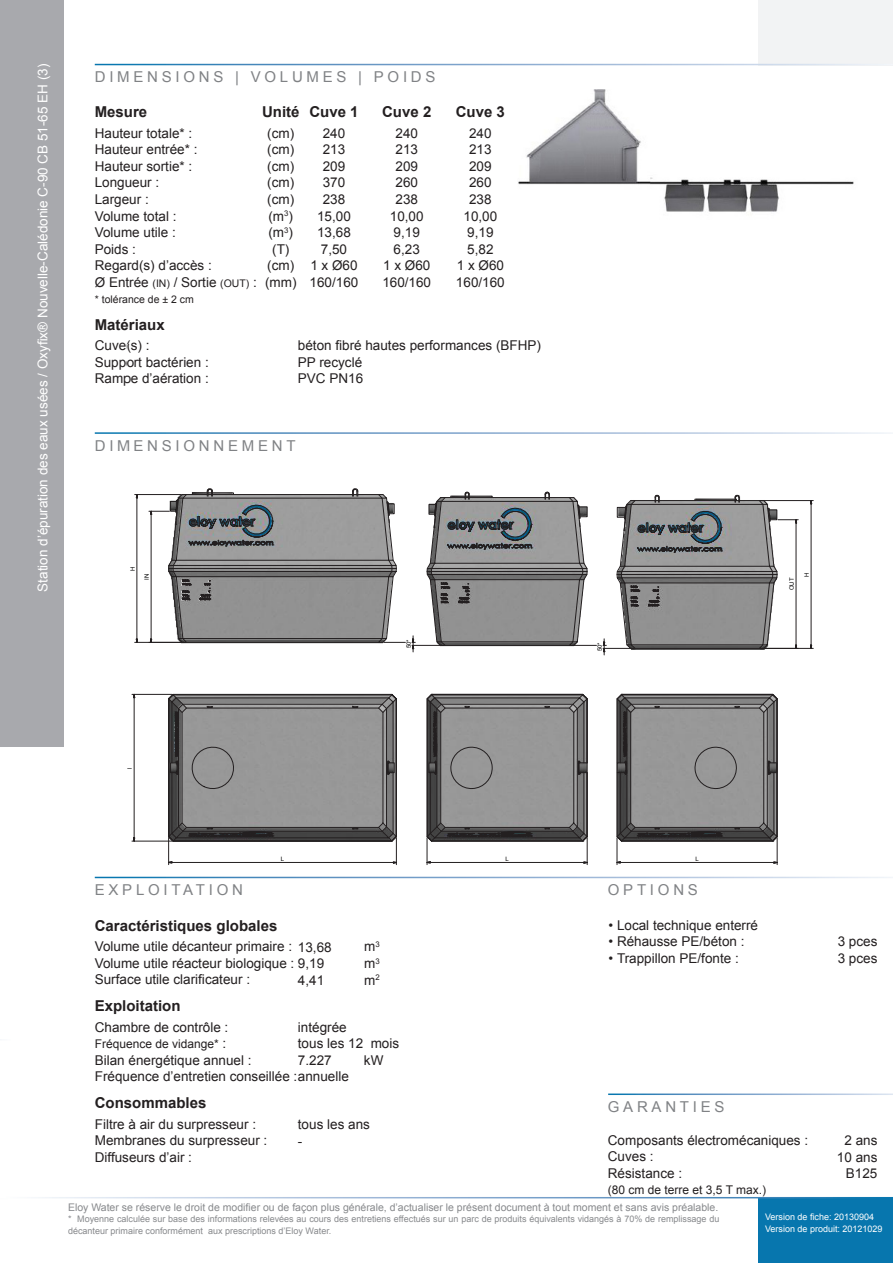
<style>
.page{position:relative;width:893px;height:1263px;background:#fff}
.page>*{position:absolute;margin:0;border:0;box-sizing:border-box;transform-origin:0 0}
.t1{font:21.3px "Arial";letter-spacing:-.015em;color:#000}
.titre_cuve{font:700 15px "Arial";color:#231f20}
.t2{font:15px "Arial";letter-spacing:.25em;color:#808285}
.déterminant{font:13.5px/16.5px "Arial";color:#231f20}
.txt_content_cuve{font:13.5px "Arial";color:#231f20}
.déterminant-2{font:13.5px "Arial";color:#fff}
.t3{font:12px "Arial";color:#231f20}
.t4{font:10.5px "Arial";color:#87898c}
.t5{font:10.5px "Arial";color:#231f20}
.t6{font:9px/12px "Arial";color:#87898c}
.t7{font:9px/12px "Arial";color:#fff}
.t8{font:6px "Arial";letter-spacing:-.01em;color:#000}
.s1{font-size:10.5px}
.s2{font-size:13.5px}
</style>
<div class="page">
<svg style="left:0;top:746px;width:13px;height:1px"></svg>
<div style="left:758px;top:1198px;width:135px;height:65px;background:#0776ae"></div>
<div style="left:758px;top:0;width:135px;height:65px;background:#f2f3f4"></div>
<div style="left:0;top:0;width:64px;height:746px;background:#a8a9ad"></div>
<hr style="left:95px;top:64px;width:798px;height:1px;background:#fff">
<img style="left:518px;top:89px;width:336px;height:123px">
<svg style="left:165px;top:693px;width:232px;height:172px;background:#939393"></svg>
<svg style="left:426px;top:693px;width:162px;height:172px;background:#929292"></svg>
<svg style="left:616px;top:693px;width:162px;height:172px;background:#929192"></svg>
<svg style="left:133px;top:693px;width:2px;height:11px"></svg>
<hr style="left:134px;top:698px;width:1px;height:140px;background:#231f20">
<hr style="left:132px;top:841px;width:40px;height:1px;background:#231f20">
<hr style="left:132px;top:694px;width:40px;height:1px;background:#231f20">
<svg style="left:136px;top:495px;width:2px;height:9px"></svg>
<hr style="left:137px;top:498px;width:1px;height:141px;background:#231f20">
<hr style="left:135px;top:494px;width:46px;height:1px;background:#231f20">
<hr style="left:135px;top:642px;width:50px;height:1px;background:#231f20">
<svg style="left:616px;top:494px;width:182px;height:156px"></svg>
<svg style="left:149px;top:488px;width:256px;height:156px"></svg>
<svg style="left:412px;top:636px;width:3px;height:17px"></svg>
<hr style="left:412px;top:645px;width:32px;height:1px;background:#231f20">
<svg style="left:426px;top:491px;width:170px;height:155px;background:#949495"></svg>
<svg style="left:603px;top:639px;width:3px;height:17px"></svg>
<hr style="left:603px;top:648px;width:31px;height:1px;background:#231f20">
<svg style="left:810px;top:501px;width:2px;height:9px"></svg>
<hr style="left:811px;top:504px;width:1px;height:141px;background:#231f20">
<hr style="left:760px;top:648px;width:53px;height:1px;background:#231f20">
<hr style="left:760px;top:500px;width:53px;height:1px;background:#231f20">
<p class="déterminant-2" style="left:34px;top:591px;width:529px;rotate:-90deg">Station d’épuration des eaux usées / Oxyfix® Nouvelle-Calédonie C-90 CB 51-65 EH (3)</p>
<p class="t2" style="left:95px;top:67px;width:342px">DIMENSIONS | VOLUMES | POIDS</p>
<p class="titre_cuve" style="left:95px;top:102px;width:54px">Mesure</p>
<p class="titre_cuve" style="left:262px;top:102px;width:39px">Unité</p>
<p class="déterminant" style="left:95px;top:125px;width:99px">Hauteur totale* :</p>
<p class="déterminant" style="left:267px;top:125px;width:28px">(cm)</p>
<p class="déterminant" style="left:95px;top:142px;width:104px">Hauteur entrée* :</p>
<p class="déterminant" style="left:267px;top:142px;width:28px">(cm)</p>
<p class="déterminant" style="left:95px;top:158px;width:99px">Hauteur sortie* :</p>
<p class="déterminant" style="left:267px;top:158px;width:28px">(cm)</p>
<p class="déterminant" style="left:95px;top:175px;width:66px">Longueur :</p>
<p class="déterminant" style="left:267px;top:175px;width:28px">(cm)</p>
<p class="déterminant" style="left:95px;top:191px;width:56px">Largeur :</p>
<p class="déterminant" style="left:267px;top:191px;width:28px">(cm)</p>
<p class="déterminant" style="left:95px;top:208px;width:83px">Volume total :</p>
<p class="déterminant" style="left:268px;top:208px;width:26px">(m<sup>3</sup>)</p>
<p class="déterminant" style="left:95px;top:224px;width:83px">Volume utile :</p>
<p class="déterminant" style="left:268px;top:224px;width:26px">(m<sup>3</sup>)</p>
<p class="déterminant" style="left:95px;top:241px;width:43px">Poids :</p>
<p class="déterminant" style="left:272px;top:241px;width:19px">(T)</p>
<p class="déterminant" style="left:95px;top:257px;width:119px">Regard(s) d’accès :</p>
<p class="titre_cuve" style="left:309px;top:102px;width:51px">Cuve 1</p>
<p class="txt_content_cuve" style="left:323px;top:124px;width:24px">240</p>
<p class="txt_content_cuve" style="left:323px;top:141px;width:24px">213</p>
<p class="txt_content_cuve" style="left:323px;top:157px;width:24px">209</p>
<p class="txt_content_cuve" style="left:323px;top:174px;width:24px">370</p>
<p class="txt_content_cuve" style="left:323px;top:190px;width:24px">238</p>
<p class="txt_content_cuve" style="left:317px;top:207px;width:35px">15,00</p>
<p class="txt_content_cuve" style="left:317px;top:223px;width:35px">13,68</p>
<p class="txt_content_cuve" style="left:321px;top:240px;width:28px">7,50</p>
<p class="txt_content_cuve" style="left:310px;top:256px;width:49px">1 x Ø60</p>
<p class="txt_content_cuve" style="left:310px;top:273px;width:50px">160/160</p>
<p class="titre_cuve" style="left:382px;top:102px;width:51px">Cuve 2</p>
<p class="txt_content_cuve" style="left:395px;top:124px;width:24px">240</p>
<p class="txt_content_cuve" style="left:395px;top:141px;width:24px">213</p>
<p class="txt_content_cuve" style="left:395px;top:157px;width:24px">209</p>
<p class="txt_content_cuve" style="left:395px;top:174px;width:24px">260</p>
<p class="txt_content_cuve" style="left:395px;top:190px;width:24px">238</p>
<p class="txt_content_cuve" style="left:390px;top:207px;width:35px">10,00</p>
<p class="txt_content_cuve" style="left:394px;top:223px;width:28px">9,19</p>
<p class="txt_content_cuve" style="left:394px;top:240px;width:28px">6,23</p>
<p class="txt_content_cuve" style="left:383px;top:256px;width:49px">1 x Ø60</p>
<p class="txt_content_cuve" style="left:382px;top:273px;width:50px">160/160</p>
<p class="titre_cuve" style="left:456px;top:102px;width:51px">Cuve 3</p>
<p class="txt_content_cuve" style="left:469px;top:124px;width:24px">240</p>
<p class="txt_content_cuve" style="left:469px;top:141px;width:24px">213</p>
<p class="txt_content_cuve" style="left:469px;top:157px;width:24px">209</p>
<p class="txt_content_cuve" style="left:469px;top:174px;width:24px">260</p>
<p class="txt_content_cuve" style="left:469px;top:190px;width:24px">238</p>
<p class="txt_content_cuve" style="left:463px;top:207px;width:35px">10,00</p>
<p class="txt_content_cuve" style="left:467px;top:223px;width:28px">9,19</p>
<p class="txt_content_cuve" style="left:467px;top:240px;width:28px">5,82</p>
<p class="txt_content_cuve" style="left:457px;top:256px;width:49px">1 x Ø60</p>
<p class="txt_content_cuve" style="left:456px;top:273px;width:50px">160/160</p>
<p class="déterminant" style="left:95px;top:257px;width:203px;text-align:right">(cm)<br>Ø Entrée <span class="s1">(IN)</span> / Sortie <span class="s1">(OUT)</span> : (mm)</p>
<p class="t5" style="left:95px;top:292px;width:101px">* tolérance de ± 2 cm</p>
<p class="titre_cuve" style="left:95px;top:314px;width:72px">Matériaux</p>
<p class="déterminant" style="left:95px;top:337px;width:116px">Cuve(s) :<br>Support bactérien :<br>Rampe d’aération :</p>
<p class="déterminant" style="left:298px;top:338px;width:245px">béton fibré hautes performances (BFHP)<br>PP recyclé<br>PVC PN16</p>
<h1 class="t1" style="left:423px;top:339px;width:129px">VUE1 ( 1:70 )</h1>
<p class="t2" style="left:95px;top:436px;width:202px">DIMENSIONNEMENT</p>
<p class="t8" style="left:129px;top:571px;width:6px;rotate:-90deg">H</p>
<p class="t8" style="left:143px;top:580px;width:7px;rotate:-90deg">NI</p>
<p class="t8" style="left:405px;top:648px;width:11px;rotate:-90deg">50*</p>
<p class="t8" style="left:596px;top:651px;width:10px;rotate:-90deg">50*</p>
<p class="t8" style="left:788px;top:590px;width:14px;rotate:-90deg">OUT</p>
<p class="t8" style="left:803px;top:577px;width:6px;rotate:-90deg">H</p>
<p class="t8" style="left:126px;top:768px;width:3px;rotate:-90deg">l</p>
<p class="t8" style="left:281px;top:854px;width:5px">L</p>
<p class="t8" style="left:506px;top:854px;width:5px">L</p>
<p class="t8" style="left:696px;top:854px;width:5px">L</p>
<p class="t2" style="left:95px;top:880px;width:150px">EXPLOITATION</p>
<p class="t2" style="left:608px;top:880px;width:92px">OPTIONS</p>
<p class="titre_cuve" style="left:95px;top:915px;width:184px">Caractéristiques globales</p>
<p class="déterminant" style="left:95px;top:939px;width:238px">Volume utile décanteur primaire : 13,68</p>
<p class="déterminant" style="left:95px;top:955px;width:231px">Volume utile réacteur biologique : 9,19<br>Surface utile clarificateur :</p>
<p class="titre_cuve" style="left:95px;top:996px;width:87px">Exploitation</p>
<p class="déterminant" style="left:95px;top:1019px;width:135px">Chambre de contrôle :</p>
<p class="t3" style="left:95px;top:1036px;width:133px">Fréquence de vidange* <span class="s2">:</span></p>
<p class="déterminant" style="left:95px;top:1052px;width:256px">Bilan énergétique annuel :<br>Fréquence d’entretien conseillée :annuelle</p>
<p class="titre_cuve" style="left:95px;top:1092px;width:113px">Consommables</p>
<p class="déterminant" style="left:95px;top:1116px;width:174px">Filtre à air du surpresseur :<br>Membranes du surpresseur :<br>Diffuseurs d’air :</p>
<p class="déterminant" style="left:364px;top:939px;width:17px;text-align:justify">m<sup>3 </sup>m<sup>3 </sup>m<sup>2</sup></p>
<p class="déterminant" style="left:298px;top:972px;width:28px">4,41</p>
<p class="déterminant" style="left:298px;top:1019px;width:50px">intégrée</p>
<p class="déterminant" style="left:298px;top:1035px;width:103px">tous les 12 mois</p>
<p class="déterminant" style="left:298px;top:1052px;width:35px">7.227</p>
<p class="déterminant" style="left:364px;top:1052px;width:21px">kW</p>
<p class="déterminant" style="left:298px;top:1116px;width:74px">tous les ans</p>
<p class="déterminant" style="left:298px;top:1133px;width:6px">-</p>
<p class="déterminant" style="left:608px;top:917px;width:151px">• Local technique enterré</p>
<p class="déterminant" style="left:608px;top:933px;width:138px">• Réhausse PE/béton :</p>
<p class="déterminant" style="left:838px;top:933px;width:41px">3 pces</p>
<p class="déterminant" style="left:608px;top:950px;width:132px">• Trappillon PE/fonte :</p>
<p class="déterminant" style="left:838px;top:950px;width:41px">3 pces</p>
<p class="t2" style="left:608px;top:1097px;width:118px">GARANTIES</p>
<p class="déterminant" style="left:608px;top:1132px;width:202px">Composants électromécaniques :<br>Cuves :<br>Résistance :</p>
<p class="t3" style="left:608px;top:1182px;width:160px">(80 cm de terre et 3,5 T max.)</p>
<p class="déterminant" style="left:837px;top:1132px;width:42px;text-align:right">2 ans<br>10 ans<br>B125</p>
<p class="t4" style="left:68px;top:1200px;width:652px">Eloy Water se réserve le droit de modifier ou de façon plus générale, d’actualiser le présent document à tout moment et sans avis préalable.</p>
<p class="t6" style="left:68px;top:1213px;width:653px">* Moyenne calculée sur base des informations relevées au cours des entretiens effectués sur un parc de produits équivalents vidangés à 70% de remplissage du décanteur primaire conformément aux prescriptions d’Eloy Water.</p>
<p class="t7" style="left:765px;top:1211px;width:119px">Version de fiche: 20130904<br>Version de produit: 20121029</p>
</div>
